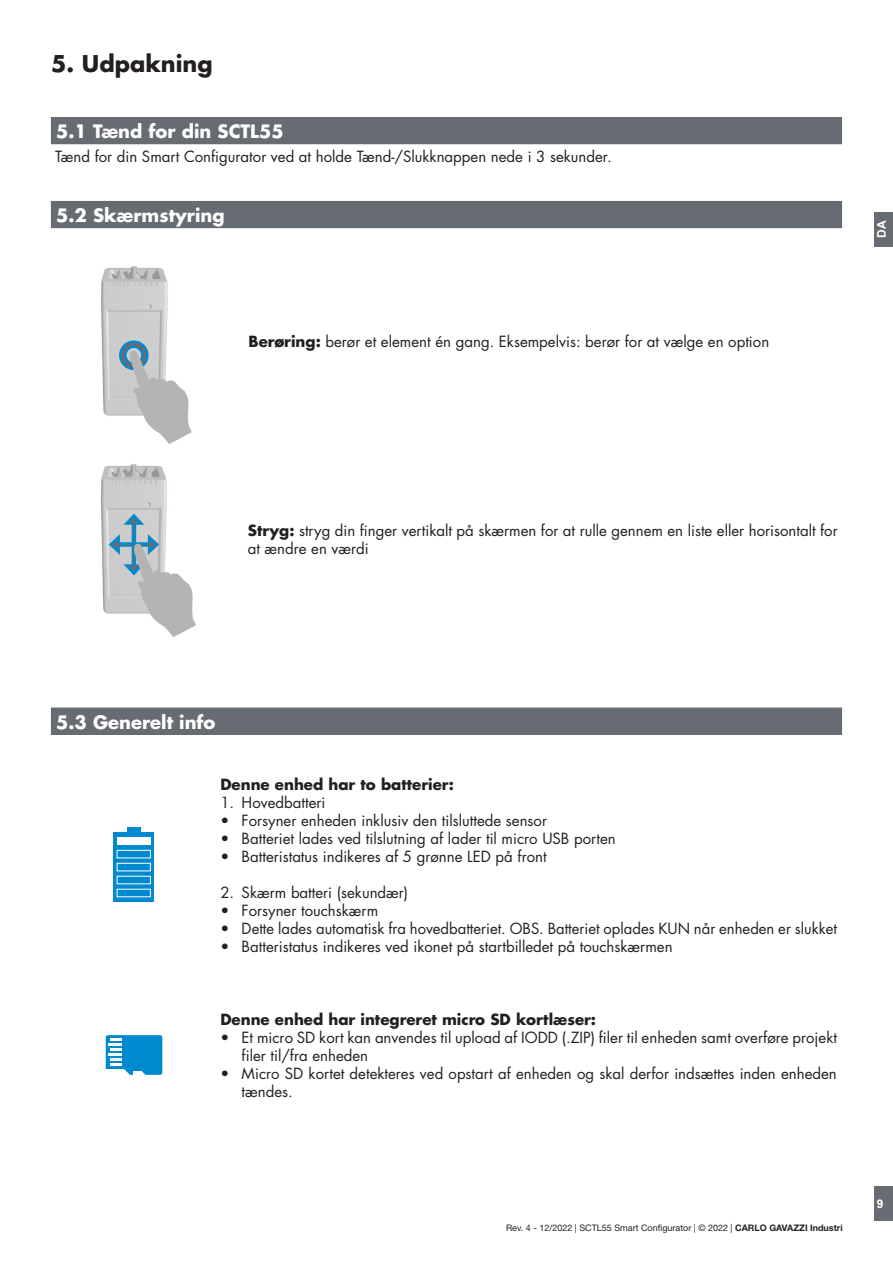
<style>
.page{position:relative;width:893px;height:1263px;background:#fff}
.page>*{position:absolute;margin:0;border:0;box-sizing:border-box;transform-origin:0 0}
.t1{font:700 22.5px "Futura Std";color:#231f20}
.t2{font:700 18px "Futura Std";color:#fff}
.t3{font:15px/18px "Futura Std";color:#231f20}
.t4{font:700 15px "Futura Std";color:#231f20}
.t5{font:700 12px "Arial";color:#fff}
.t6{font:9px "Helvetica Neue LT Std";color:#231f20}
.s1{font-weight:700}
</style>
<div class="page">
<div style="left:874px;top:1186px;width:19px;height:34px;background:#676c72"></div>
<div style="left:874px;top:213px;width:19px;height:34px;background:#676c72"></div>
<div style="left:51px;top:118px;width:791px;height:26px;background:#676c72"></div>
<div style="left:51px;top:117px;width:791px;height:27px;border:1px solid #676c72"></div>
<div style="left:51px;top:201px;width:791px;height:27px;background:#676c72"></div>
<img style="left:101px;top:266px;width:67px;height:150px">
<div style="left:119px;top:340px;width:30px;height:30px;border:8px solid #008acf;border-radius:50%"></div>
<div style="left:121px;top:343px;width:25px;height:25px;border:3px solid #676c72;border-radius:50%"></div>
<svg style="left:130px;top:350px;width:62px;height:94px"></svg>
<img style="left:100px;top:464px;width:67px;height:150px">
<svg style="left:132px;top:525px;width:4px;height:9px"></svg>
<hr style="left:134px;top:522px;width:1px;height:45px;background:#676c72">
<svg style="left:123px;top:513px;width:21px;height:12px"></svg>
<svg style="left:109px;top:534px;width:87px;height:103px"></svg>
<div style="left:51px;top:708px;width:791px;height:26px;background:#676c72"></div>
<div style="left:51px;top:708px;width:791px;height:27px;border:1px solid #676c72"></div>
<div style="left:114px;top:832px;width:40px;height:70px;background:#0089cf"></div>
<div style="left:127px;top:827px;width:14px;height:7px;background:#0089cf"></div>
<svg style="left:116px;top:849px;width:35px;height:48px"></svg>
<div style="left:117px;top:837px;width:33px;height:8px;background:#fff"></div>
<div style="left:106px;top:1035px;width:56px;height:40px;background:#0089cf;border-radius:2px"></div>
<div style="left:105px;top:1069px;width:19px;height:15px;background:#fff"></div>
<svg style="left:110px;top:1038px;width:12px;height:3px"></svg>
<hr style="left:108px;top:1043px;width:14px;height:3px;background:#fff">
<svg style="left:110px;top:1048px;width:12px;height:3px"></svg>
<hr style="left:108px;top:1053px;width:14px;height:3px;background:#fff">
<svg style="left:110px;top:1058px;width:40px;height:17px"></svg>
<p class="t1" style="left:51px;top:49px;width:163px">5. Udpakning</p>
<p class="t2" style="left:56px;top:119px;width:229px">5.1 Tænd for din SCTL55</p>
<p class="t3" style="left:55px;top:148px;width:558px">Tænd for din Smart Configurator ved at holde Tænd-/Slukknappen nede i 3 sekunder.</p>
<p class="t2" style="left:56px;top:203px;width:170px">5.2 Skærmstyring</p>
<p class="t3" style="left:248px;top:332px;width:522px"><span class="s1">Berøring:</span> berør et element én gang. Eksempelvis: berør for at vælge en option</p>
<p class="t5" style="left:873px;top:238px;width:19px;rotate:-90deg">DA</p>
<p class="t3" style="left:248px;top:521px;width:591px"><span class="s1">Stryg:</span> stryg din finger vertikalt på skærmen for at rulle gennem en liste eller horisontalt for at ændre en værdi</p>
<p class="t2" style="left:56px;top:710px;width:161px">5.3 Generelt info</p>
<p class="t4" style="left:220px;top:774px;width:235px">Denne enhed har to batterier:</p>
<p class="t3" style="left:220px;top:793px;width:107px">1. Hovedbatteri</p>
<p class="t3" style="left:220px;top:811px;width:328px">• Forsyner enheden inklusiv den tilsluttede sensor</p>
<p class="t3" style="left:220px;top:829px;width:397px">• Batteriet lades ved tilslutning af lader til micro USB porten</p>
<p class="t3" style="left:220px;top:847px;width:328px">• Batteristatus indikeres af 5 grønne LED på front</p>
<p class="t3" style="left:220px;top:883px;width:189px">2. Skærm batteri (sekundær)</p>
<p class="t3" style="left:220px;top:901px;width:159px">• Forsyner touchskærm</p>
<p class="t3" style="left:220px;top:919px;width:618px">• Dette lades automatisk fra hovedbatteriet. OBS. Batteriet oplades KUN når enheden er slukket</p>
<p class="t3" style="left:220px;top:937px;width:454px">• Batteristatus indikeres ved ikonet på startbilledet på touchskærmen</p>
<p class="t4" style="left:220px;top:1009px;width:377px">Denne enhed har integreret micro SD kortlæser:</p>
<p class="t3" style="left:242px;top:1028px;width:597px;text-indent:-21px">• Et micro SD kort kan anvendes til upload af IODD (.ZIP) filer til enheden samt overføre projekt filer til/fra enheden</p>
<p class="t3" style="left:242px;top:1064px;width:597px;text-indent:-21px">• Micro SD kortet detekteres ved opstart af enheden og skal derfor indsættes inden enheden tændes.</p>
<p class="t6" style="left:506px;top:1223px;width:338px">Rev. 4 - 12/2022 | SCTL55 Smart Configurator | © 2022 | <span class="s1">CARLO GAVAZZI Industri</span></p>
<p class="t5" style="left:877px;top:1195px;width:8px">9</p>
</div>
